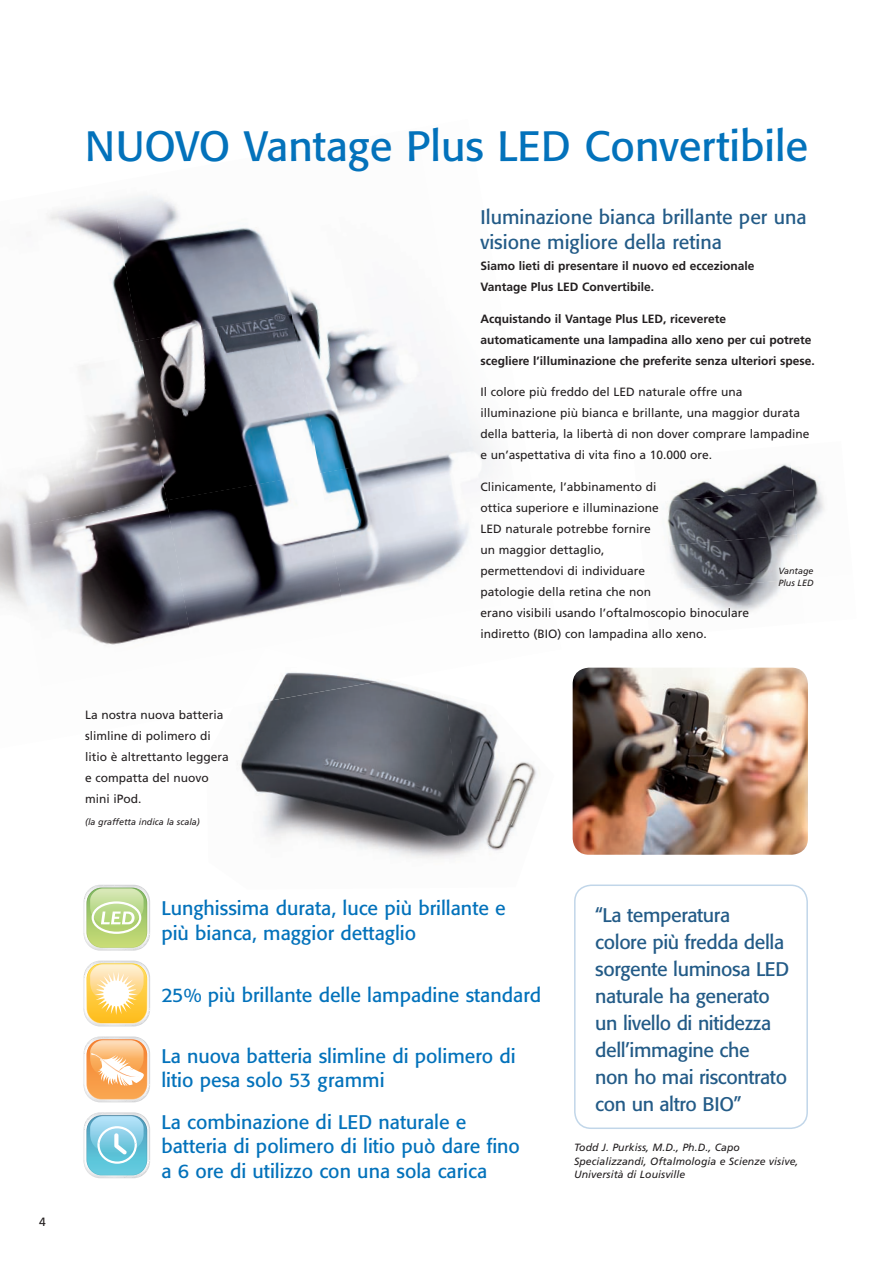
<style>
.page{position:relative;width:893px;height:1263px;background:#fff}
.page>*{position:absolute;margin:0;border:0;box-sizing:border-box;transform-origin:0 0}
.t1{font:42px "Formata BQ";color:#0372bb}
.t2{font:19.5px/24.8px "Formata BQ";color:#0372bb}
.t3{font:19.5px/27px "Formata BQ";letter-spacing:-.02em;color:#235b87}
.t4{font:19.5px/25.5px "Formata BQ";color:#235b87}
.t5{font:12px/21px "Frutiger";color:#231f20}
.t6{font:700 12px/21px "Frutiger";color:#231f20}
.t7{font:italic 10.5px/13.5px "Frutiger";letter-spacing:.005em;color:#231f20}
.t8{font:italic 9px/12px "Frutiger";color:#231f20}
</style>
<div class="page">
<img style="left:48px;top:202px;width:62px;height:46px">
<img style="left:110px;top:195px;width:154px;height:146px">
<img style="left:264px;top:240px;width:28px;height:74px">
<img style="left:51px;top:341px;width:87px;height:159px">
<img style="left:138px;top:314px;width:154px;height:186px">
<img style="left:292px;top:289px;width:181px;height:184px">
<img style="left:0;top:472px;width:51px;height:132px">
<img style="left:13px;top:500px;width:153px;height:108px">
<img style="left:166px;top:473px;width:154px;height:132px">
<img style="left:320px;top:446px;width:171px;height:156px">
<img style="left:41px;top:605px;width:261px;height:40px">
<img style="left:573px;top:668px;width:235px;height:187px">
<img style="left:685px;top:464px;width:104px;height:26px">
<img style="left:789px;top:465px;width:36px;height:72px">
<img style="left:667px;top:490px;width:130px;height:44px">
<img style="left:668px;top:534px;width:133px;height:45px">
<img style="left:679px;top:579px;width:104px;height:35px">
<img style="left:240px;top:681px;width:206px;height:178px">
<img style="left:446px;top:697px;width:91px;height:162px">
<img style="left:240px;top:672px;width:149px;height:35px">
<div style="left:574px;top:884px;width:234px;height:245px;border:2px solid #c1d6e9;border-radius:16px"></div>
<svg style="left:84px;top:961px;width:66px;height:65px"></svg>
<svg style="left:84px;top:1036px;width:66px;height:66px"></svg>
<svg style="left:84px;top:1112px;width:66px;height:66px"></svg>
<svg style="left:84px;top:885px;width:66px;height:65px"></svg>
<div style="left:92px;top:901px;width:49px;height:33px;border:2px solid #fff;border-radius:50%"></div>
<p class="t5" style="left:39px;top:1211px;width:8px">4</p>
<h1 class="t1" style="left:85px;top:120px;width:725px">NUOVO Vantage Plus LED Convertibile</h1>
<p class="t5" style="left:85px;top:704px;width:145px">La nostra nuova batteria slimline di polimero di litio è altrettanto leggera e compatta del nuovo mini iPod.</p>
<p class="t8" style="left:85px;top:816px;width:117px">(la graffetta indica la scala)</p>
<h2 class="t4" style="left:480px;top:204px;width:328px">Iluminazione bianca brillante per una visione migliore della retina</h2>
<p class="t6" style="left:480px;top:255px;width:276px">Siamo lieti di presentare il nuovo ed eccezionale<br>Vantage Plus LED Convertibile.</p>
<p class="t6" style="left:480px;top:308px;width:336px">Acquistando il Vantage Plus LED, riceverete automaticamente una lampadina allo xeno per cui potrete scegliere l’illuminazione che preferite senza ulteriori spese.</p>
<p class="t5" style="left:480px;top:381px;width:330px">Il colore più freddo del LED naturale offre una illuminazione più bianca e brillante, una maggior durata della batteria, la libertà di non dover comprare lampadine e un’aspettativa di vita fino a 10.000 ore.</p>
<p class="t5" style="left:480px;top:476px;width:270px">Clinicamente, l’abbinamento di<br>ottica superiore e illuminazione<br>LED naturale potrebbe fornire<br>un maggior dettaglio,<br>permettendovi di individuare<br>patologie della retina che non<br>erano visibili usando l’oftalmoscopio binoculare indiretto (BIO) con lampadina allo xeno.</p>
<p class="t8" style="left:778px;top:565px;width:37px">Vantage<br>Plus LED</p>
<h2 class="t2" style="left:161px;top:896px;width:346px">Lunghissima durata, luce più brillante e più bianca, maggior dettaglio</h2>
<h2 class="t2" style="left:161px;top:983px;width:381px">25% più brillante delle lampadine standard</h2>
<h2 class="t2" style="left:161px;top:1043px;width:356px">La nuova batteria slimline di polimero di litio pesa solo 53 grammi</h2>
<h2 class="t2" style="left:161px;top:1109px;width:360px">La combinazione di LED naturale e batteria di polimero di litio può dare fino a 6 ore di utilizzo con una sola carica</h2>
<h2 class="t3" style="left:595px;top:901px;width:196px">“La temperatura<br>colore più fredda della sorgente luminosa LED naturale ha generato un livello di nitidezza dell’immagine che<br>non ho mai riscontrato con un altro BIO”</h2>
<p class="t7" style="left:574px;top:1140px;width:226px">Todd J. Purkiss, M.D., Ph.D., Capo<br>Specializzandi, Oftalmologia e Scienze visive,<br>Università di Louisville</p>
</div>
